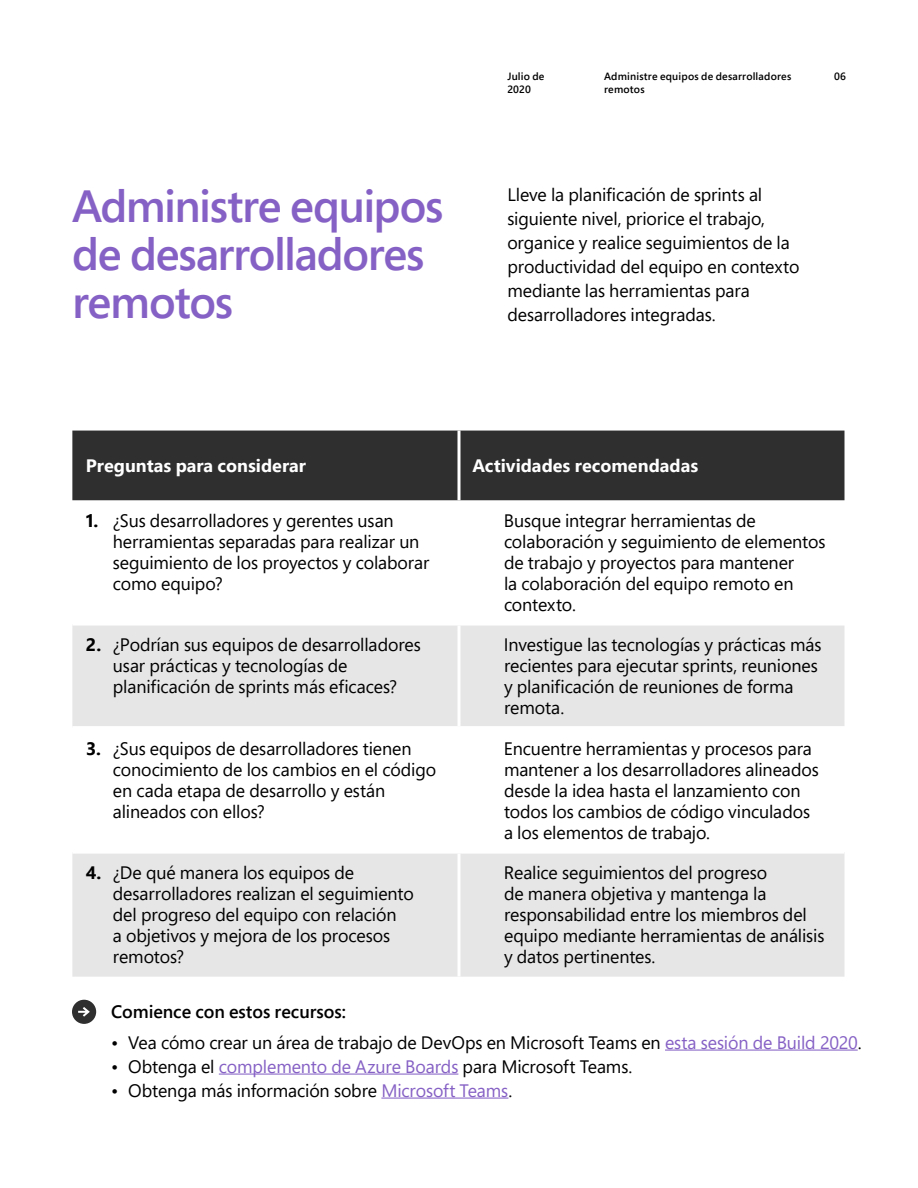
<style>
.page{position:relative;width:918px;height:1188px;background:#fff}
.page>*{position:absolute;margin:0;border:0;box-sizing:border-box;transform-origin:0 0}
.H3{font:600 45px/48px "Segoe Pro";letter-spacing:-.03em;color:#8661c5}
.Table_Copy_RIGHT{font:18px/21px "Segoe Pro";letter-spacing:-.005em;color:#000}
.Table_Copy_LEFT{font:18px/21px "Segoe Pro";letter-spacing:-.005em;color:#000}
.Body_copy{font:18px/24px "Segoe Pro";letter-spacing:-.005em;color:#000}
.Table_Header{font:700 18px "Segoe Pro";color:#fff}
.Body_copy-2{font:600 18px "Segoe Pro";color:#000}
.t1{font:600 10.5px/13.5px "Segoe Pro";letter-spacing:.015em;color:#000}
.s1{font-weight:700}
.s2{color:#8661c5}
</style>
<div class="page">
<div style="left:72px;top:431px;width:772px;height:69px;background:#2f2f2f"></div>
<svg style="left:72px;top:626px;width:772px;height:351px;fill:#e6e6e6"></svg>
<hr style="left:72px;top:726px;width:387px;height:3px;background:#fff">
<hr style="left:459px;top:726px;width:387px;height:3px;background:#fff">
<hr style="left:458px;top:729px;width:2px;height:122px;background:#fff">
<hr style="left:72px;top:851px;width:387px;height:3px;background:#fff">
<hr style="left:459px;top:851px;width:385px;height:3px;background:#fff">
<hr style="left:458px;top:854px;width:2px;height:122px;background:#fff">
<hr style="left:458px;top:431px;width:2px;height:69px;background:#fff">
<hr style="left:458px;top:626px;width:2px;height:100px;background:#fff">
<hr style="left:665px;top:1050px;width:193px;height:1px;background:#8661c5">
<hr style="left:219px;top:1074px;width:239px;height:1px;background:#8661c5">
<hr style="left:381px;top:1098px;width:127px;height:1px;background:#8661c5">
<div style="left:72px;top:1000px;width:24px;height:24px;background:#2f2f2f;border-radius:50%"></div>
<svg style="left:78px;top:1007px;width:12px;height:10px"></svg>
<p class="t1" style="left:507px;top:69px;width:39px">Julio de<br>2020</p>
<p class="t1" style="left:834px;top:69px;width:13px">06</p>
<p class="t1" style="left:604px;top:69px;width:189px">Administre equipos de desarrolladores remotos</p>
<h1 class="H3" style="left:72px;top:181px;width:373px">Administre equipos de desarrolladores remotos</h1>
<p class="Body_copy" style="left:507px;top:183px;width:294px">Lleve la planificación de sprints al siguiente nivel, priorice el trabajo, organice y realice seguimientos de la productividad del equipo en contexto mediante las herramientas para desarrolladores integradas.</p>
<p class="Table_Header" style="left:86px;top:453px;width:222px">Preguntas para considerar</p>
<p class="Table_Header" style="left:472px;top:453px;width:227px">Actividades recomendadas</p>
<p class="Table_Copy_LEFT" style="left:113px;top:509px;width:318px;text-indent:-27px"><span class="s1">1.</span> ¿Sus desarrolladores y gerentes usan herramientas separadas para realizar un seguimiento de los proyectos y colaborar como equipo?</p>
<p class="Table_Copy_RIGHT" style="left:504px;top:509px;width:323px">Busque integrar herramientas de colaboración y seguimiento de elementos de trabajo y proyectos para mantener<br>la colaboración del equipo remoto en contexto.</p>
<p class="Table_Copy_LEFT" style="left:113px;top:634px;width:310px;text-indent:-27px"><span class="s1">2.</span> ¿Podrían sus equipos de desarrolladores usar prácticas y tecnologías de planificación de sprints más eficaces?</p>
<p class="Table_Copy_RIGHT" style="left:504px;top:634px;width:319px">Investigue las tecnologías y prácticas más recientes para ejecutar sprints, reuniones y planificación de reuniones de forma remota.</p>
<p class="Table_Copy_LEFT" style="left:113px;top:737px;width:325px;text-indent:-27px"><span class="s1">3.</span> ¿Sus equipos de desarrolladores tienen conocimiento de los cambios en el código en cada etapa de desarrollo y están alineados con ellos?</p>
<p class="Table_Copy_RIGHT" style="left:504px;top:737px;width:316px">Encuentre herramientas y procesos para mantener a los desarrolladores alineados desde la idea hasta el lanzamiento con todos los cambios de código vinculados a los elementos de trabajo.</p>
<p class="Table_Copy_LEFT" style="left:113px;top:862px;width:302px;text-indent:-27px"><span class="s1">4.</span> ¿De qué manera los equipos de desarrolladores realizan el seguimiento del progreso del equipo con relación<br>a objetivos y mejora de los procesos remotos?</p>
<p class="Table_Copy_RIGHT" style="left:504px;top:862px;width:322px">Realice seguimientos del progreso<br>de manera objetiva y mantenga la responsabilidad entre los miembros del equipo mediante herramientas de análisis y datos pertinentes.</p>
<p class="Body_copy-2" style="left:111px;top:999px;width:236px">Comience con estos recursos:</p>
<p class="Body_copy" style="left:111px;top:1030px;width:752px">• Vea cómo crear un área de trabajo de DevOps en Microsoft Teams en <span class="s2">esta sesión de Build 2020</span>.</p>
<p class="Body_copy" style="left:111px;top:1054px;width:523px">• Obtenga el <span class="s2">complemento de Azure Boards</span> para Microsoft Teams.</p>
<p class="Body_copy" style="left:111px;top:1078px;width:403px">• Obtenga más información sobre <span class="s2">Microsoft Teams</span>.</p>
</div>
